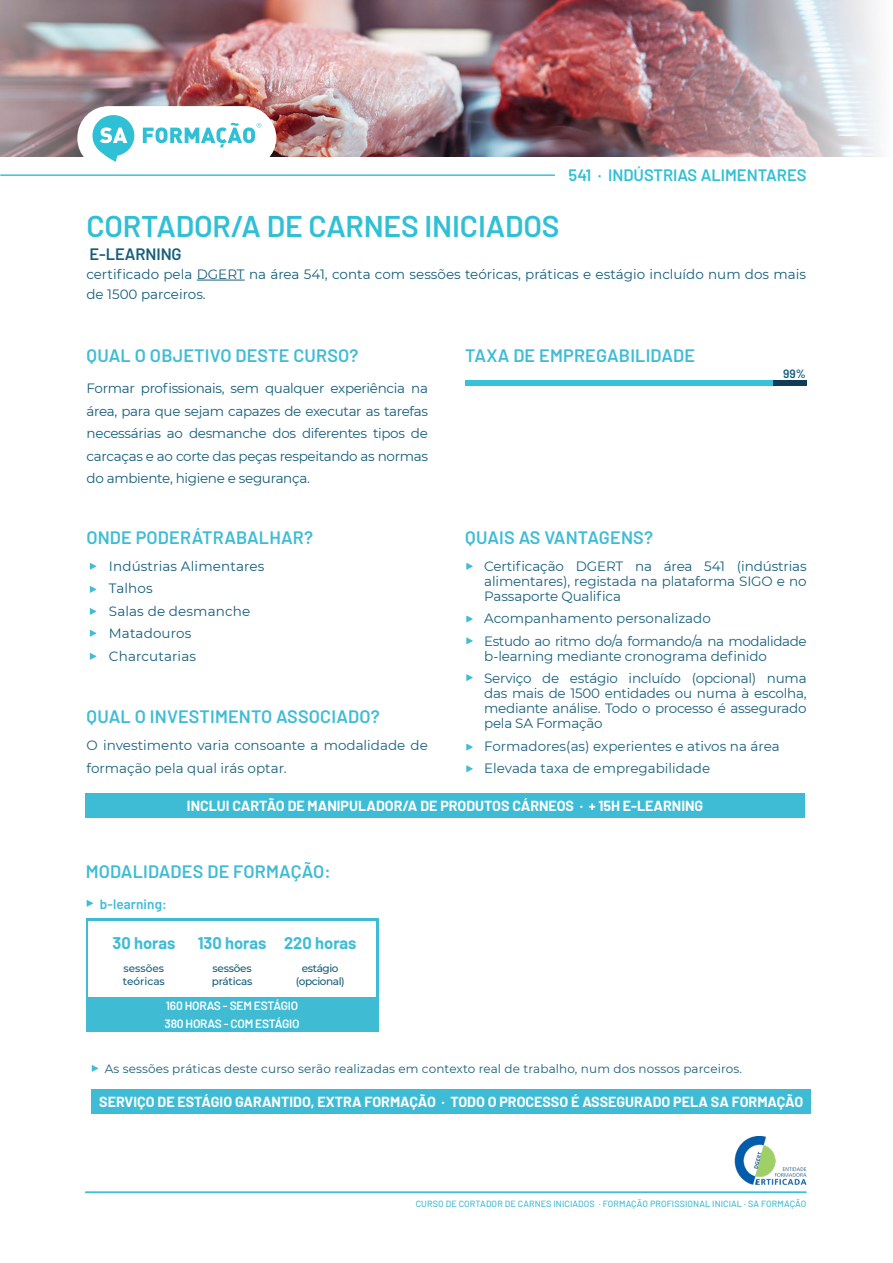
<style>
.page{position:relative;width:893px;height:1263px;background:#fff}
.page>*{position:absolute;margin:0;border:0;box-sizing:border-box;transform-origin:0 0}
.t1{font:600 30px "Barlow";letter-spacing:-.005em;color:#30c0d5}
.t2{font:600 18px "Barlow";letter-spacing:.01em;color:#3fbcd5}
.t3{font:600 16.5px "Barlow";color:#30c0d5}
.t4{font:700 16.5px "Barlow";color:#3fbcd5}
.t5{font:600 16.5px "Barlow";letter-spacing:-.005em;color:#155e7b}
.t6{font:700 14.25px "Barlow";color:#fff}
.t7{font:13.5px/15px "Montserrat";letter-spacing:-.01em;color:#1a617d;text-align:justify}
.t8{font:13.5px/22.5px "Montserrat";color:#155e7b}
.t9{font:13.5px/15px "Montserrat";letter-spacing:-.03em;color:#1a617d}
.t10{font:600 13.5px "Barlow";letter-spacing:.01em;color:#3fbcd5}
.t11{font:12px "Montserrat";letter-spacing:.01em;color:#18607b}
.t12{font:600 12px "Barlow";letter-spacing:-.02em;color:#fff}
.t13{font:600 12px "Barlow";color:#155e7b}
.t14{font:500 10.5px "Montserrat";letter-spacing:-.025em;color:#155e7b}
.t15{font:500 10.5px "Montserrat";color:#155e7b}
.t16{font:500 9px "Barlow";letter-spacing:.01em;color:#49bed6}
.s1{color:#18607b}
</style>
<div class="page">
<img style="left:0;top:0;width:881px;height:157px">
<hr style="left:0;top:174px;width:555px;height:2px;background:#39c1d5">
<hr style="left:197px;top:280px;width:48px;height:1px;background:#18607b">
<hr style="left:85px;top:1191px;width:721px;height:2px;background:#3bc2d5">
<div style="left:465px;top:380px;width:341px;height:5px;background:#0f3d57"></div>
<div style="left:465px;top:380px;width:307px;height:5px;background:#38c2d9"></div>
<svg style="left:466px;top:765px;width:7px;height:7px"></svg>
<svg style="left:466px;top:744px;width:7px;height:6px"></svg>
<svg style="left:466px;top:674px;width:7px;height:7px"></svg>
<svg style="left:466px;top:637px;width:7px;height:7px"></svg>
<svg style="left:466px;top:616px;width:7px;height:6px"></svg>
<svg style="left:466px;top:563px;width:7px;height:7px"></svg>
<svg style="left:90px;top:608px;width:6px;height:7px"></svg>
<svg style="left:90px;top:586px;width:6px;height:7px"></svg>
<svg style="left:90px;top:563px;width:6px;height:7px"></svg>
<svg style="left:87px;top:900px;width:6px;height:7px"></svg>
<svg style="left:90px;top:653px;width:6px;height:7px"></svg>
<svg style="left:90px;top:630px;width:6px;height:7px"></svg>
<div style="left:85px;top:793px;width:720px;height:25px;background:#3fbcd5"></div>
<div style="left:91px;top:1089px;width:720px;height:25px;background:#3fbcd5"></div>
<svg style="left:92px;top:1065px;width:6px;height:7px"></svg>
<img style="left:734px;top:1136px;width:73px;height:49px">
<div style="left:77px;top:106px;width:199px;height:63px;background:#fff;border-radius:31px"></div>
<svg style="left:143px;top:123px;width:118px;height:24px"></svg>
<svg style="left:92px;top:115px;width:42px;height:47px"></svg>
<div style="left:86px;top:919px;width:292px;height:113px;background:#3fbbd4"></div>
<div style="left:88px;top:921px;width:288px;height:76px;background:#fff"></div>
<p class="t3" style="left:569px;top:163px;width:239px">541 · INDÚSTRIAS ALIMENTARES</p>
<p class="t1" style="left:86px;top:204px;width:475px">CORTADOR/A DE CARNES INICIADOS</p>
<p class="t5" style="left:90px;top:241px;width:94px">E-LEARNING</p>
<p class="t8" style="left:86px;top:264px;width:721px;line-height:19.5px">certificado pela <span class="s1">DGERT</span> na área 541, conta com sessões teóricas, práticas e estágio incluído num dos mais de 1500 parceiros.</p>
<p class="t2" style="left:87px;top:343px;width:273px">QUAL O OBJETIVO DESTE CURSO?</p>
<p class="t2" style="left:465px;top:343px;width:232px">TAXA DE EMPREGABILIDADE</p>
<p class="t8" style="left:87px;top:376px;width:343px;text-align:justify">Formar profissionais, sem qualquer experiência na área, para que sejam capazes de executar as tarefas necessárias ao desmanche dos diferentes tipos de carcaças e ao corte das peças respeitando as normas do ambiente, higiene e segurança.</p>
<p class="t13" style="left:783px;top:365px;width:24px">99%</p>
<p class="t2" style="left:86px;top:524px;width:228px">ONDE PODERÁTRABALHAR?</p>
<p class="t8" style="left:109px;top:554px;width:157px">Indústrias Alimentares</p>
<p class="t8" style="left:109px;top:577px;width:45px">Talhos</p>
<p class="t8" style="left:109px;top:599px;width:143px">Salas de desmanche</p>
<p class="t8" style="left:109px;top:622px;width:84px">Matadouros</p>
<p class="t8" style="left:109px;top:644px;width:89px">Charcutarias</p>
<p class="t2" style="left:465px;top:524px;width:189px">QUAIS AS VANTAGENS?</p>
<p class="t7" style="left:484px;top:558px;width:324px">Certificação DGERT na área 541 (indústrias alimentares), registada na plataforma SIGO e no Passaporte Qualifica</p>
<p class="t7" style="left:484px;top:611px;width:228px">Acompanhamento personalizado</p>
<p class="t9" style="left:484px;top:633px;width:324px">Estudo ao ritmo do/a formando/a na modalidade b-learning mediante cronograma definido</p>
<p class="t7" style="left:484px;top:671px;width:324px">Serviço de estágio incluído (opcional) numa das mais de 1500 entidades ou numa à escolha, mediante análise. Todo o processo é assegurado pela SA Formação</p>
<p class="t7" style="left:484px;top:738px;width:297px">Formadores(as) experientes e ativos na área</p>
<p class="t7" style="left:484px;top:761px;width:228px">Elevada taxa de empregabilidade</p>
<p class="t6" style="left:187px;top:795px;width:518px">INCLUI CARTÃO DE MANIPULADOR/A DE PRODUTOS CÁRNEOS · + 15H E-LEARNING</p>
<p class="t2" style="left:87px;top:704px;width:295px">QUAL O INVESTIMENTO ASSOCIADO?</p>
<p class="t7" style="left:87px;top:734px;width:343px;line-height:22.5px">O investimento varia consoante a modalidade de formação pela qual irás optar.</p>
<p class="t2" style="left:86px;top:859px;width:247px">MODALIDADES DE FORMAÇÃO:</p>
<p class="t10" style="left:100px;top:894px;width:69px">b-learning:</p>
<p class="t4" style="left:112px;top:931px;width:64px">30 horas</p>
<p class="t4" style="left:198px;top:931px;width:70px">130 horas</p>
<p class="t4" style="left:284px;top:931px;width:74px">220 horas</p>
<p class="t15" style="left:124px;top:961px;width:42px">sessões</p>
<p class="t15" style="left:123px;top:974px;width:43px">teóricas</p>
<p class="t14" style="left:302px;top:961px;width:38px">estágio</p>
<p class="t14" style="left:296px;top:974px;width:51px">(opcional)</p>
<p class="t12" style="left:166px;top:996px;width:134px">160 HORAS - SEM ESTÁGIO</p>
<p class="t12" style="left:165px;top:1014px;width:136px">380 HORAS - COM ESTÁGIO</p>
<p class="t14" style="left:213px;top:961px;width:40px">sessões</p>
<p class="t14" style="left:212px;top:974px;width:42px">práticas</p>
<p class="t11" style="left:105px;top:1060px;width:639px">As sessões práticas deste curso serão realizadas em contexto real de trabalho, num dos nossos parceiros.</p>
<p class="t6" style="left:99px;top:1091px;width:705px">SERVIÇO DE ESTÁGIO GARANTIDO, EXTRA FORMAÇÃO · TODO O PROCESSO É ASSEGURADO PELA SA FORMAÇÃO</p>
<p class="t16" style="left:416px;top:1197px;width:392px">CURSO DE CORTADOR DE CARNES INICIADOS · FORMAÇÃO PROFISSIONAL INICIAL · SA FORMAÇÃO</p>
</div>
